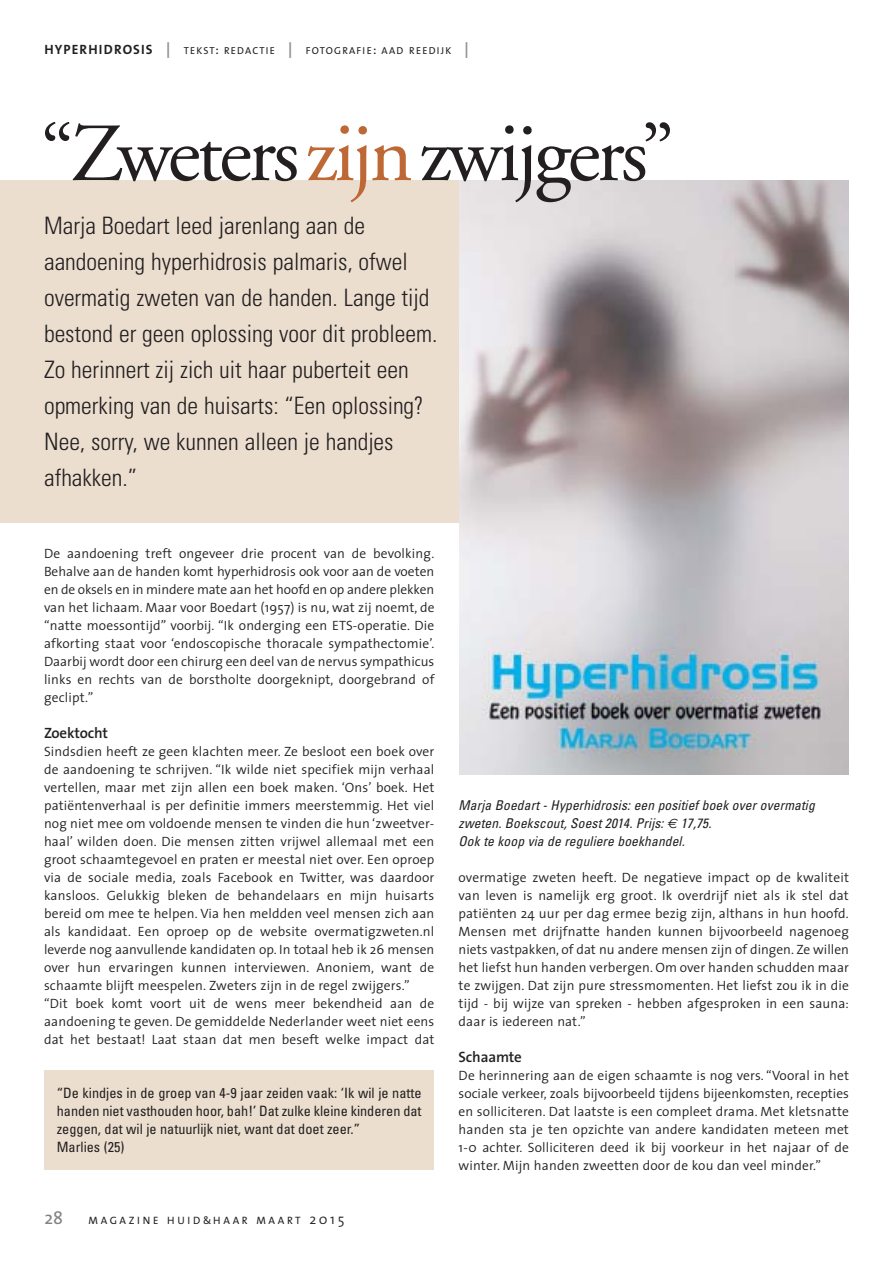
<style>
.page{position:relative;width:893px;height:1263px;background:#fff}
.page>*{position:absolute;margin:0;border:0;box-sizing:border-box;transform-origin:0 0}
.t1{font:82.5px "Adobe Garamond";letter-spacing:-.04em;color:#231f20}
.t2{font:300 condensed 24px/36px "Univers";color:#231f20}
.t3{font:18px "The Sans";color:#808285}
.t4{font:600 15px "The Sans";letter-spacing:-.01em;color:#231f20}
.t5{font:condensed 14.25px/18px "Univers";color:#231f20}
.t6{font:300 13.5px/18px "The Sans";letter-spacing:.01em;color:#231f20;text-align:justify}
.t7{font:italic condensed 13.5px/18px "Univers";letter-spacing:.01em;color:#231f20}
.t8{font:10.65px "The Sans";letter-spacing:.245em;color:#231f20}
.t9{font:10.2px "The Sans";letter-spacing:.12em;color:#231f20}
.s1{font-weight:700;font-size:13.5px}
.s2{font-weight:700;font-size:15.75px;color:#939598}
.s3{font-size:13.5px}
.s4{color:#be6836}
.s5{font-size:10.5px}
.s6{font-weight:300;font-size:14.25px}
.s7{font-family:"Euro Sans";font-stretch:normal}
</style>
<div class="page">
<div style="left:45px;top:1070px;width:389px;height:100px;background:#ebdecf"></div>
<div style="left:0;top:180px;width:472px;height:342px;background:#ebdecf"></div>
<img style="left:459px;top:180px;width:389px;height:594px">
<p class="t9" style="left:45px;top:47px;width:426px"><span class="s1">HYPERHIDROSIS</span> <span class="s2">|</span> TEKST<span class="s3">:</span> REDACTIE <span class="s2">|</span> FOTOGRAFIE<span class="s3">:</span> AAD REEDIJK <span class="s2">|</span></p>
<h1 class="t1" style="left:40px;top:121px;width:636px">“Zweters<span class="s4">zijn</span>zwijgers”</h1>
<p class="t2" style="left:44px;top:210px;width:395px">Marja Boedart leed jarenlang aan de aandoening hyperhidrosis palmaris, ofwel overmatig zweten van de handen. Lange tijd bestond er geen oplossing voor dit probleem.<br>Zo herinnert zij zich uit haar puberteit een opmerking van de huisarts: “Een oplossing?<br>Nee, sorry, we kunnen alleen je handjes afhakken.”</p>
<p class="t6" style="left:44px;top:546px;width:392px">De aandoening treft ongeveer drie procent van de bevolking.<br>Behalve aan de handen komt hyperhidrosis ook voor aan de voeten en de oksels en in mindere mate aan het hoofd en op andere plekken van het lichaam. Maar voor Boedart (1957) is nu, wat zij noemt, de “natte moessontijd” voorbij. “Ik onderging een ETS-operatie. Die afkorting staat voor ‘endoscopische thoracale sympathectomie’.<br>Daarbij wordt door een chirurg een deel van de nervus sympathicus links en rechts van de borstholte doorgeknipt, doorgebrand of geclipt.”</p>
<p class="t4" style="left:44px;top:727px;width:66px">Zoektocht</p>
<p class="t6" style="left:44px;top:744px;width:392px;text-align:left">Sindsdien heeft ze geen klachten meer. Ze besloot een boek over de aandoening te schrijven. “Ik wilde niet specifiek mijn verhaal vertellen, maar met zijn allen een boek maken. ‘Ons’ boek. Het patiëntenverhaal is per definitie immers meerstemmig. Het viel nog niet mee om voldoende mensen te vinden die hun ‘zweetver&shy;haal’ wilden doen. Die mensen zitten vrijwel allemaal met een groot schaamtegevoel en praten er meestal niet over. Een oproep via de sociale media, zoals Facebook en Twitter, was daardoor kansloos. Gelukkig bleken de behandelaars en mijn huisarts bereid om mee te helpen. Via hen meldden veel mensen zich aan als kandidaat. Een oproep op de website overmatigzweten.nl leverde nog aanvullende kandidaten op. In totaal heb ik 26 mensen over hun ervaringen kunnen interviewen. Anoniem, want de schaamte blijft meespelen. Zweters zijn in de regel zwijgers.” “Dit boek komt voort uit de wens meer bekendheid aan de aandoening te geven. De gemiddelde Nederlander weet niet eens dat het bestaat! Laat staan dat men beseft welke impact dat</p>
<p class="t5" style="left:57px;top:1085px;width:366px">“De kindjes in de groep van 4-9 jaar zeiden vaak: ‘Ik wil je natte handen niet vasthouden hoor, bah!’ Dat zulke kleine kinderen dat zeggen, dat wil je natuurlijk niet, want dat doet zeer.”<br>Marlies (25)</p>
<h3 class="t3" style="left:45px;top:1211px;width:20px">28</h3>
<p class="t8" style="left:89px;top:1216px;width:257px">MAGAZINE HUID<span class="s5">&amp;</span>HAAR MAART <span class="s6">2015</span></p>
<p class="t7" style="left:459px;top:797px;width:360px">Marja Boedart - Hyperhidrosis: een positief boek over overmatig zweten. Boekscout, Soest 2014. Prijs: <span class="s7">€</span> 17,75.<br>Ook te koop via de reguliere boekhandel.</p>
<p class="t6" style="left:459px;top:870px;width:392px">overmatige zweten heeft. De negatieve impact op de kwaliteit van leven is namelijk erg groot. Ik overdrijf niet als ik stel dat patiënten 24 uur per dag ermee bezig zijn, althans in hun hoofd.<br>Mensen met drijfnatte handen kunnen bijvoorbeeld nagenoeg niets vastpakken, of dat nu andere mensen zijn of dingen. Ze willen het liefst hun handen verbergen. Om over handen schudden maar te zwijgen. Dat zijn pure stressmomenten. Het liefst zou ik in die tijd - bij wijze van spreken - hebben afgesproken in een sauna: daar is iedereen nat.”</p>
<p class="t4" style="left:459px;top:1051px;width:65px">Schaamte</p>
<p class="t6" style="left:459px;top:1068px;width:392px">De herinnering aan de eigen schaamte is nog vers. “Vooral in het sociale verkeer, zoals bijvoorbeeld tijdens bijeenkomsten, recepties en solliciteren. Dat laatste is een compleet drama. Met kletsnatte handen sta je ten opzichte van andere kandidaten meteen met 1-0 achter. Solliciteren deed ik bij voorkeur in het najaar of de winter. Mijn handen zweetten door de kou dan veel minder.”</p>
</div>
